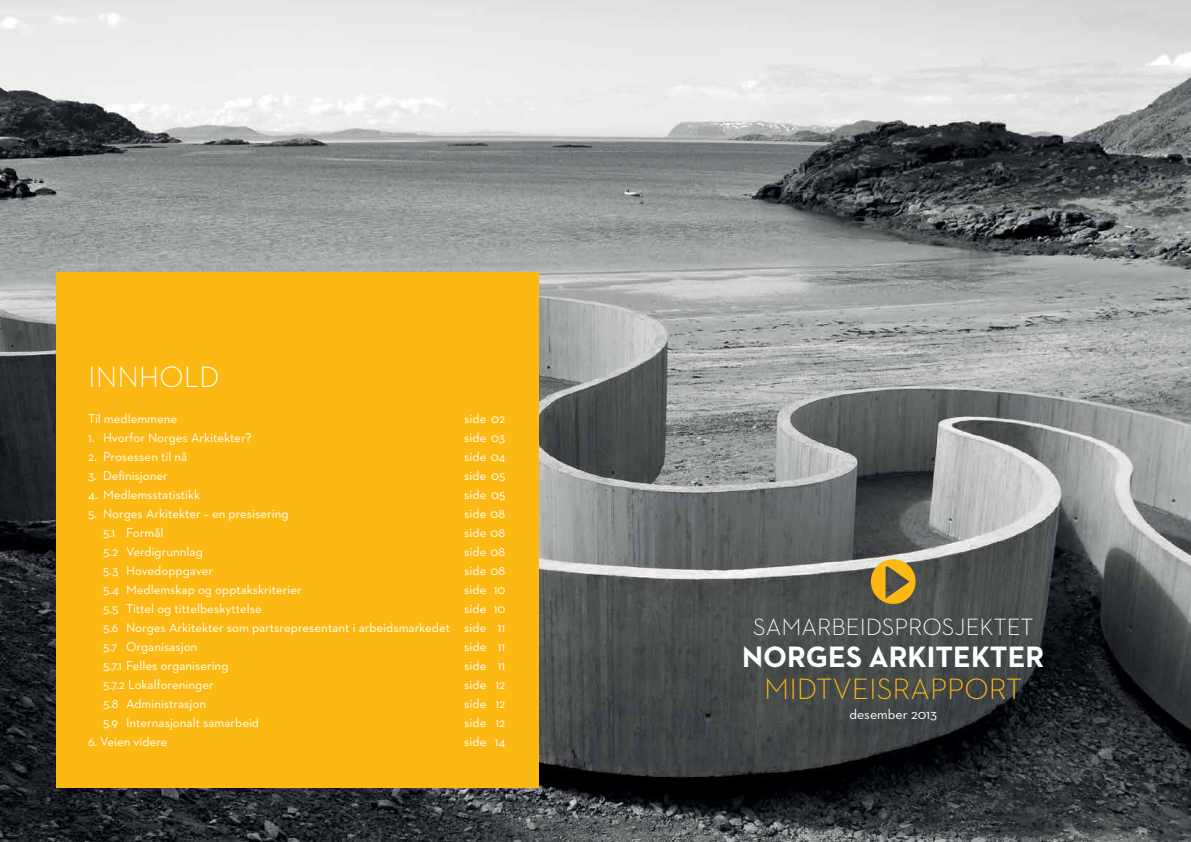
<style>
.page{position:relative;width:1191px;height:842px;background:#fff}
.page>*{position:absolute;margin:0;border:0;box-sizing:border-box;transform-origin:0 0}
.t1{font:700 30px "Neutraface 2 Text";color:#fff}
.t2{font:300 30px "Neutraface 2 Text";color:#fdb913}
.t3{font:300 30px "Neutraface 2 Text";color:#fff}
.t4{font:300 24px "Neutraface 2 Text";color:#fff}
.t5{font:14px "Neutraface 2 Text";color:#fff}
.t6{font:13px/19px "Neutraface 2 Text";color:#fff;text-align:justify}
</style>
<div class="page">
<img style="left:0;top:0;width:1191px;height:842px">
<svg style="left:871px;top:559px;width:44px;height:45px;background:#bd9735"></svg>
<div style="left:57px;top:272px;width:482px;height:516px;background:#fdb913"></div>
<h1 class="t3" style="left:88px;top:358px;width:133px">INN HOLD</h1>
<p class="t6" style="left:88px;top:409px;width:91px">Til medlemmene</p>
<p class="t6" style="left:464px;top:409px;width:43px">side 02</p>
<p class="t6" style="left:88px;top:428px;width:165px">1. Hvorfor Norges Arkitekter?</p>
<p class="t6" style="left:464px;top:428px;width:43px">side 03</p>
<p class="t6" style="left:88px;top:447px;width:101px">2. Prosessen til nå</p>
<p class="t6" style="left:464px;top:447px;width:43px">side 04</p>
<p class="t6" style="left:88px;top:466px;width:81px">3. Definisjoner</p>
<p class="t6" style="left:464px;top:466px;width:43px">side 05</p>
<p class="t6" style="left:88px;top:485px;width:114px">4. Medlemsstatistikk</p>
<p class="t6" style="left:464px;top:485px;width:43px">side 05</p>
<p class="t6" style="left:88px;top:504px;width:202px">5. Norges Arkitekter – en presisering</p>
<p class="t6" style="left:464px;top:504px;width:43px">side 08</p>
<p class="t6" style="left:103px;top:523px;width:62px">5.1 Formål</p>
<p class="t6" style="left:464px;top:523px;width:43px">side 08</p>
<p class="t6" style="left:103px;top:542px;width:101px">5.2 Verdigrunnlag</p>
<p class="t6" style="left:464px;top:542px;width:43px">side 08</p>
<p class="t6" style="left:103px;top:561px;width:111px">5.3 Hovedoppgaver</p>
<p class="t6" style="left:464px;top:561px;width:43px">side 08</p>
<p class="t6" style="left:103px;top:580px;width:200px">5.4 Medlemskap og opptakskriterier</p>
<p class="t6" style="left:464px;top:580px;width:43px">side 10</p>
<p class="t6" style="left:103px;top:599px;width:160px">5.5 Tittel og tittelbeskyttelse</p>
<p class="t6" style="left:103px;top:599px;width:404px;text-indent:361px">side 10<br>5.6 Norges Arkitekter som partsrepresentant i arbeidsmarkedet side 11<br>5.7 Organisasjon</p>
<p class="t6" style="left:464px;top:637px;width:43px">side 11</p>
<p class="t6" style="left:103px;top:656px;width:127px">5.7.1 Felles organisering</p>
<p class="t6" style="left:464px;top:656px;width:43px">side 11</p>
<p class="t6" style="left:103px;top:675px;width:112px">5.7.2 Lokalforeninger</p>
<p class="t6" style="left:464px;top:675px;width:43px">side 12</p>
<p class="t6" style="left:103px;top:694px;width:104px">5.8 Administrasjon</p>
<p class="t6" style="left:464px;top:694px;width:43px">side 12</p>
<p class="t6" style="left:103px;top:713px;width:157px">5.9 Internasjonalt samarbeid</p>
<p class="t6" style="left:464px;top:713px;width:43px">side 12</p>
<p class="t6" style="left:88px;top:732px;width:81px">6. Veien videre</p>
<p class="t6" style="left:464px;top:732px;width:43px">side 14</p>
<h2 class="t4" style="left:753px;top:611px;width:171px">SAMARBEI DSPROS</h2>
<h2 class="t4" style="left:954px;top:611px;width:26px">JEKTET</h2>
<h1 class="t1" style="left:742px;top:637px;width:304px">NORGES ARKITEKTER</h1>
<h1 class="t2" style="left:764px;top:670px;width:104px">MI DTVEISRA</h1>
<h1 class="t2" style="left:930px;top:670px;width:54px">PPORT</h1>
<p class="t5" style="left:849px;top:705px;width:89px">desember 2013</p>
</div>
